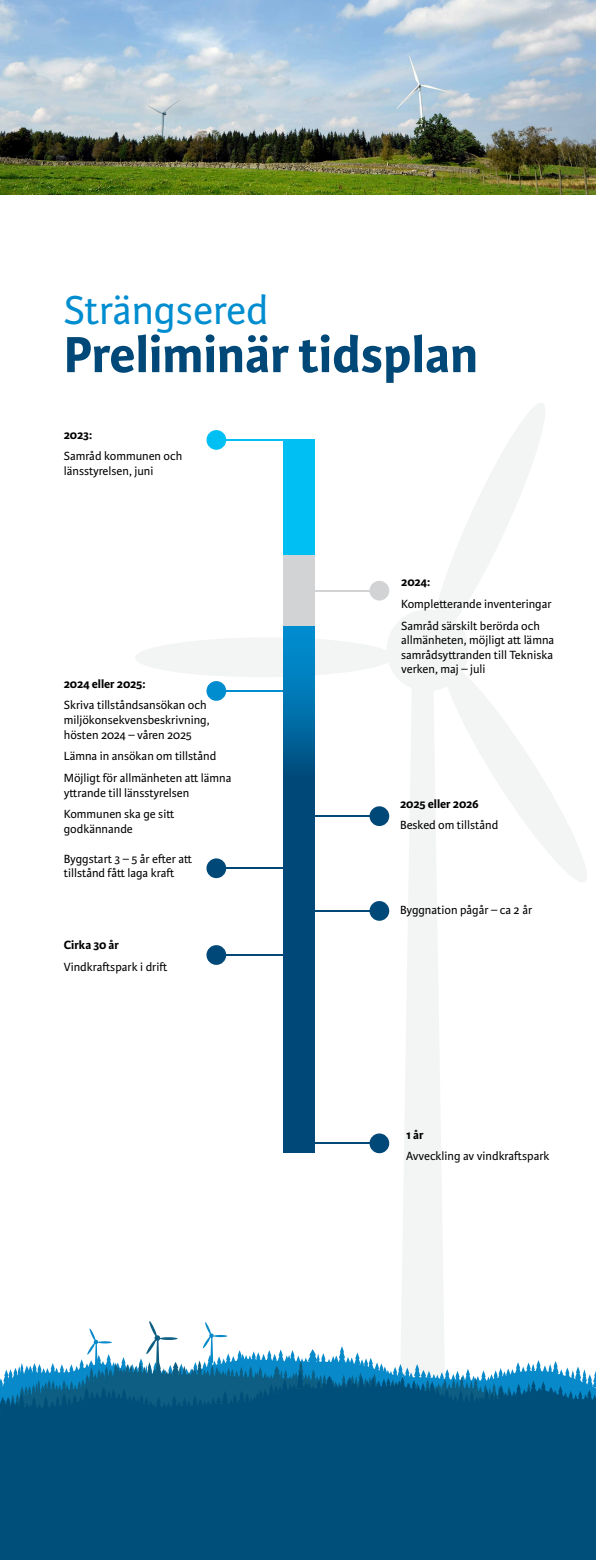
<style>
.page{position:relative;width:596px;height:1560px;background:#fff}
.page>*{position:absolute;margin:0;border:0;box-sizing:border-box;transform-origin:0 0}
.t1{font:700 54.12px "Karmina Sans";color:#004877}
.t2{font:43px "Karmina Sans";color:#008dd0}
.t3{font:12.65px/14.6px "Karmina Sans";color:#000}
.t4{font:700 12.65px "Karmina Sans";letter-spacing:-.01em;color:#000}
</style>
<div class="page">
<img style="left:0;top:0;width:596px;height:195px">
<svg style="left:402px;top:887px;width:42px;height:433px;fill:#f3f4f4"></svg>
<svg style="left:135px;top:403px;width:452px;height:484px"></svg>
<svg style="left:283px;top:625px;width:32px;height:527px;background:#005487"></svg>
<div style="left:206px;top:430px;width:20px;height:20px;background:#00c0f3;border-radius:50%"></div>
<hr style="left:216px;top:439px;width:96px;height:2px;background:#00c0f3">
<div style="left:370px;top:806px;width:19px;height:20px;background:#004877;border-radius:50%"></div>
<hr style="left:283px;top:815px;width:96px;height:2px;background:#004877">
<div style="left:206px;top:858px;width:20px;height:20px;background:#004877;border-radius:50%"></div>
<hr style="left:216px;top:867px;width:96px;height:2px;background:#004877">
<div style="left:370px;top:901px;width:19px;height:19px;background:#004877;border-radius:50%"></div>
<hr style="left:283px;top:909px;width:96px;height:2px;background:#004877">
<div style="left:370px;top:1133px;width:19px;height:20px;background:#004877;border-radius:50%"></div>
<hr style="left:283px;top:1142px;width:96px;height:2px;background:#004877">
<div style="left:283px;top:439px;width:32px;height:116px;background:#00c0f3"></div>
<div style="left:283px;top:555px;width:32px;height:70px;background:#d1d3d4"></div>
<div style="left:206px;top:945px;width:20px;height:19px;background:#004877;border-radius:50%"></div>
<hr style="left:216px;top:954px;width:96px;height:1px;background:#004877">
<div style="left:0;top:1415px;width:596px;height:144px;background:#004f7a"></div>
<svg style="left:0;top:1320px;width:596px;height:95px"></svg>
<div style="left:370px;top:580px;width:19px;height:20px;background:#d1d3d4;border-radius:50%"></div>
<hr style="left:283px;top:589px;width:96px;height:2px;background:#d1d3d4">
<h2 class="t2" style="left:64px;top:286px;width:206px">Strängsered</h2>
<h1 class="t1" style="left:64px;top:323px;width:416px">Preliminär tidsplan</h1>
<p class="t4" style="left:64px;top:427px;width:30px">2023:</p>
<p class="t3" style="left:64px;top:449px;width:120px">Samråd kommunen och länsstyrelsen, juni</p>
<p class="t4" style="left:64px;top:676px;width:83px">2024 eller 2025:</p>
<p class="t3" style="left:64px;top:698px;width:147px">Skriva tillståndsansökan och miljökonsekvensbeskrivning, hösten 2024 – våren 2025</p>
<p class="t3" style="left:64px;top:745px;width:169px;line-height:21.7px">Lämna in ansökan om tillstånd<br>Möjligt för allmänheten att lämna</p>
<p class="t3" style="left:64px;top:781px;width:127px;line-height:21.7px">yttrande till länsstyrelsen<br>Kommunen ska ge sitt</p>
<p class="t3" style="left:64px;top:821px;width:71px">godkännande</p>
<p class="t3" style="left:64px;top:851px;width:130px">Byggstart 3 – 5 år efter att tillstånd fått laga kraft</p>
<p class="t4" style="left:64px;top:937px;width:57px">Cirka 30 år</p>
<p class="t3" style="left:64px;top:959px;width:105px">Vindkraftspark i drift</p>
<p class="t4" style="left:401px;top:575px;width:30px">2024:</p>
<p class="t3" style="left:401px;top:593px;width:152px;line-height:21.7px">Kompletterande inventeringar<br>Samråd särskilt berörda och</p>
<p class="t3" style="left:401px;top:633px;width:155px;text-align:justify">allmänheten, möjligt att lämna samrådsyttranden till Tekniska verken, maj – juli</p>
<p class="t4" style="left:400px;top:796px;width:80px">2025 eller 2026</p>
<p class="t3" style="left:400px;top:818px;width:100px">Besked om tillstånd</p>
<p class="t3" style="left:400px;top:903px;width:134px">Byggnation pågår – ca 2 år</p>
<p class="t4" style="left:406px;top:1126px;width:19px">1 år</p>
<p class="t3" style="left:406px;top:1148px;width:145px">Avveckling av vindkraftspark</p>
</div>
